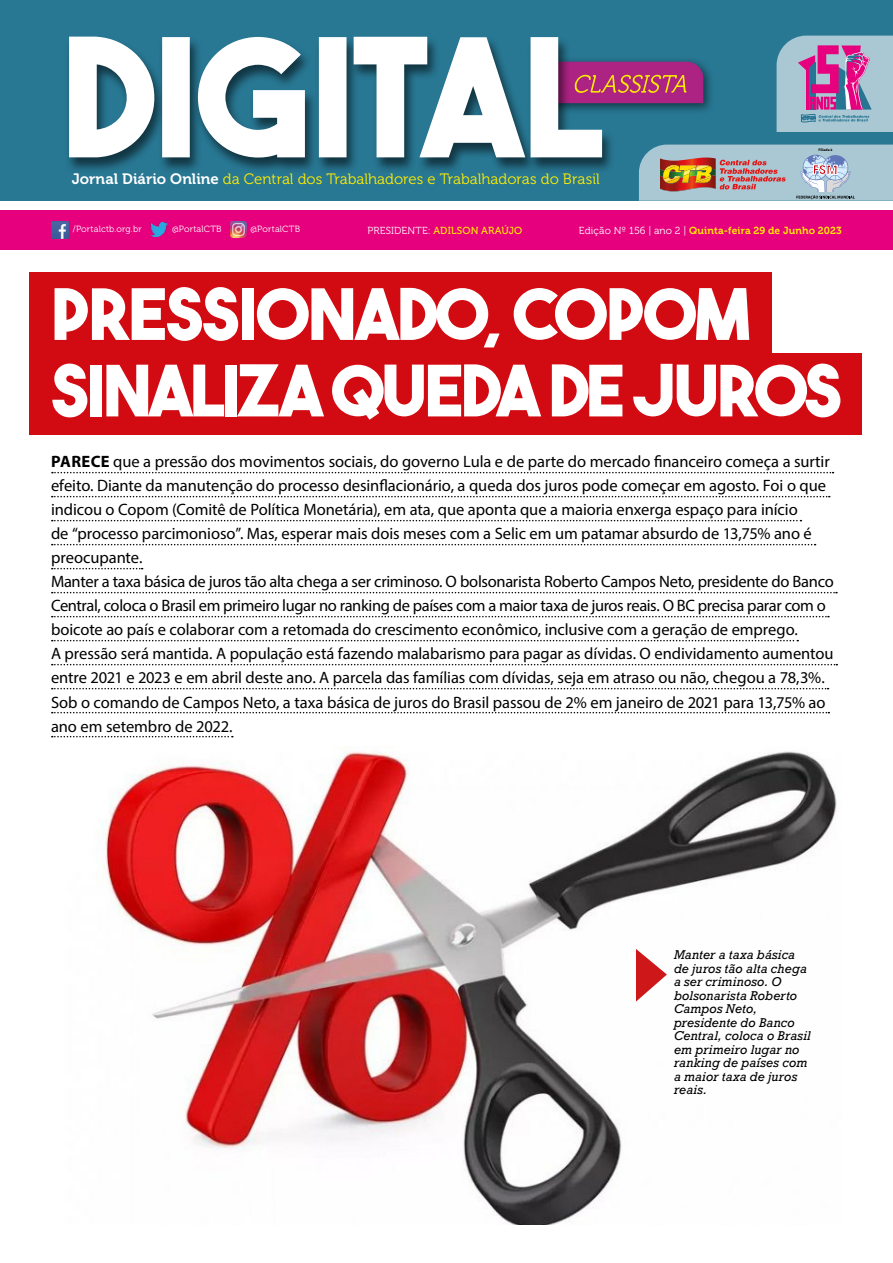
<style>
.page{position:relative;width:893px;height:1263px;background:#fff}
.page>*{position:absolute;margin:0;border:0;box-sizing:border-box;transform-origin:0 0}
.t1{font:70.5px/76.5px "The Bold Font";letter-spacing:-.035em;color:#fff}
.t2{font:16.5px/24px "Myriad Pro";letter-spacing:-.005em;color:#000}
.t3{font:15px "Museo 300";color:#ffed00}
.t4{font:italic 12px/13.5px "Rockwell";letter-spacing:.01em;color:#000}
.t5{font:10.2px "Museo 700";letter-spacing:.015em;color:#ffed00}
.t6{font:10.2px "Museo 500";letter-spacing:.01em;color:#ffed00}
.t7{font:9px "Museo 300";letter-spacing:.02em;color:#fff}
.t8{font:700 3.75px "Myriad Pro";color:#000}
.s1{font-family:"Museo 700";color:#fff}
.s2{font-family:"Museo 300";color:#fff}
.s3{font-weight:700}
</style>
<div class="page">
<div style="left:29px;top:272px;width:742px;height:82px;background:#d20a11"></div>
<div style="left:29px;top:353px;width:832px;height:82px;background:#d20a11"></div>
<div style="left:0;top:0;width:893px;height:200px;background:#287793"></div>
<div style="left:537px;top:56px;width:178px;height:59px;background:#000;opacity:.75"></div>
<div style="left:0;top:210px;width:893px;height:39px;background:#e6007d"></div>
<svg style="left:777px;top:36px;width:116px;height:96px"></svg>
<svg style="left:639px;top:145px;width:254px;height:56px"></svg>
<img style="left:696px;top:176px;width:15px;height:7px">
<div style="left:65px;top:35px;width:549px;height:138px;background:#000;opacity:.55"></div>
<svg style="left:69px;top:37px;width:533px;height:121px;fill:#fff"></svg>
<svg style="left:543px;top:62px;width:160px;height:41px"></svg>
<img style="left:51px;top:222px;width:17px;height:17px">
<img style="left:150px;top:223px;width:18px;height:14px">
<img style="left:230px;top:221px;width:17px;height:16px">
<svg style="left:52px;top:472px;width:781px;height:1px"></svg>
<svg style="left:52px;top:496px;width:778px;height:1px"></svg>
<svg style="left:52px;top:520px;width:749px;height:1px"></svg>
<svg style="left:52px;top:544px;width:764px;height:1px"></svg>
<svg style="left:52px;top:568px;width:91px;height:1px"></svg>
<svg style="left:52px;top:592px;width:785px;height:1px"></svg>
<svg style="left:52px;top:616px;width:777px;height:1px"></svg>
<svg style="left:52px;top:640px;width:746px;height:1px"></svg>
<svg style="left:52px;top:664px;width:785px;height:1px"></svg>
<svg style="left:52px;top:688px;width:776px;height:1px"></svg>
<svg style="left:52px;top:712px;width:777px;height:1px"></svg>
<svg style="left:52px;top:736px;width:181px;height:1px"></svg>
<img style="left:102px;top:751px;width:735px;height:474px">
<svg style="left:636px;top:949px;width:31px;height:52px"></svg>
<p class="t3" style="left:72px;top:170px;width:529px"><span class="s1">Jornal Diário Online</span> da Central dos Trabalhadores e Trabalhadoras do Brasil</p>
<p class="t8" style="left:819px;top:148px;width:15px">Filiada à</p>
<p class="t7" style="left:73px;top:224px;width:70px">/Portalctb.org.br</p>
<p class="t7" style="left:172px;top:224px;width:51px">@PortalCTB</p>
<p class="t7" style="left:251px;top:224px;width:51px">@PortalCTB</p>
<p class="t6" style="left:367px;top:225px;width:156px"><span class="s2">PRESIDENTE:</span> ADILSON ARAÚJO</p>
<p class="t5" style="left:579px;top:225px;width:265px"><span class="s2">Edição Nº 156 | ano 2 |</span> Quinta-feira 29 de Junho 2023</p>
<h1 class="t1" style="left:51px;top:275px;width:792px">PRESSIONADO, COPOM<br>SINALIZA QUEDA DE JUROS</h1>
<p class="t2" style="left:51px;top:450px;width:784px"><span class="s3">PARECE</span> que a pressão dos movimentos sociais, do governo Lula e de parte do mercado financeiro começa a surtir efeito. Diante da manutenção do processo desinflacionário, a queda dos juros pode começar em agosto. Foi o que indicou o Copom (Comitê de Política Monetária), em ata, que aponta que a maioria enxerga espaço para início<br>de “processo parcimonioso”. Mas, esperar mais dois meses com a Selic em um patamar absurdo de 13,75% ano é preocupante.<br>Manter a taxa básica de juros tão alta chega a ser criminoso. O bolsonarista Roberto Campos Neto, presidente do Banco Central, coloca o Brasil em primeiro lugar no ranking de países com a maior taxa de juros reais. O BC precisa parar com o boicote ao país e colaborar com a retomada do crescimento econômico, inclusive com a geração de emprego.<br>A pressão será mantida. A população está fazendo malabarismo para pagar as dívidas. O endividamento aumentou entre 2021 e 2023 e em abril deste ano. A parcela das famílias com dívidas, seja em atraso ou não, chegou a 78,3%.<br>Sob o comando de Campos Neto, a taxa básica de juros do Brasil passou de 2% em janeiro de 2021 para 13,75% ao ano em setembro de 2022.</p>
<p class="t4" style="left:674px;top:948px;width:138px">Manter a taxa básica de juros tão alta chega a ser criminoso. O bolsonarista Roberto<br>Campos Neto, presidente do Banco<br>Central, coloca o Brasil em primeiro lugar no ranking de países com a maior taxa de juros reais.</p>
</div>
